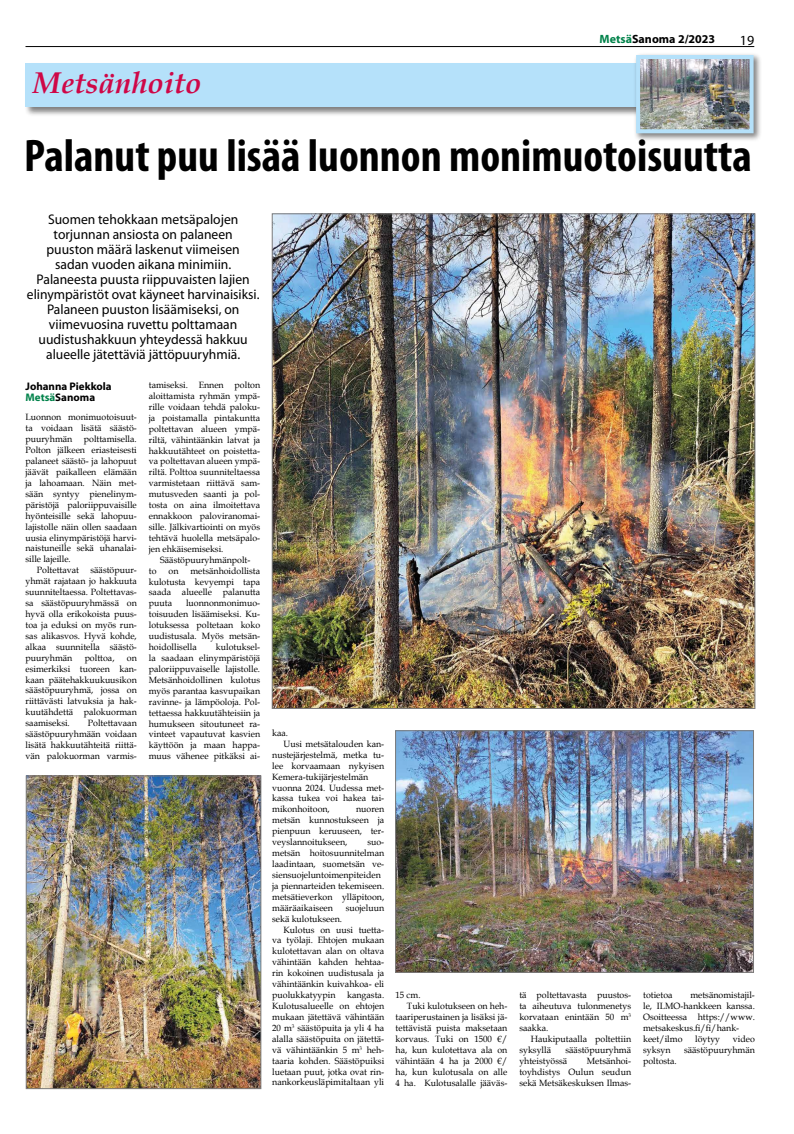
<style>
.page{position:relative;width:794px;height:1134px;background:#fff}
.page>*{position:absolute;margin:0;border:0;box-sizing:border-box;transform-origin:0 0}
.t1{font:700 condensed 45.9px "Myriad Pro";color:#000}
.t2{font:italic 700 30px "Book Antiqua";color:#cf0747}
.t3{font:14px/15px "Myriad Pro";color:#000;text-align:center}
.t4{font:700 12px "Myriad Pro";color:#000}
.t5{font:700 11px/11px "Myriad Pro";color:#000}
.t6{font:9.1px/10.9px "Book Antiqua";color:#000;text-align:justify}
.s1{color:#00824a}
</style>
<div class="page">
<hr style="left:26px;top:46px;width:728px;height:1px;background:#000">
<div style="left:24px;top:62px;width:697px;height:55px;background:#000;opacity:.5"></div>
<div style="left:25px;top:63px;width:686px;height:44px;background:#b5e1fa"></div>
<div style="left:633px;top:52px;width:129px;height:90px;background:#000;opacity:.5"></div>
<img style="left:641px;top:60px;width:107px;height:68px">
<div style="left:636px;top:55px;width:117px;height:78px;border:4px solid #b5e1fa"></div>
<img style="left:28px;top:778px;width:231px;height:309px">
<div style="left:26px;top:776px;width:235px;height:313px;border:1px solid #7c7b7b"></div>
<img style="left:397px;top:732px;width:354px;height:239px">
<div style="left:395px;top:730px;width:358px;height:243px;border:1px solid #7c7b7b"></div>
<img style="left:274px;top:216px;width:479px;height:491px">
<h2 class="t2" style="left:33px;top:62px;width:170px">Metsänhoito</h2>
<h3 class="t4" style="left:599px;top:31px;width:117px"><span class="s1">Metsä</span>Sanoma 2/2023</h3>
<h3 class="t3" style="left:740px;top:32px;width:16px">19</h3>
<h1 class="t1" style="left:24px;top:127px;width:729px">Palanut puu lisää luonnon monimuotoisuutta</h1>
<p class="t3" style="left:27px;top:212px;width:234px">Suomen tehokkaan metsäpalojen torjunnan ansiosta on palaneen<br>puuston määrä laskenut viimeisen<br>sadan vuoden aikana minimiin.<br>Palaneesta puusta riippuvaisten lajien elinympäristöt ovat käyneet harvinaisiksi.<br>Palaneen puuston lisäämiseksi, on viimevuosina ruvettu polttamaan uudistushakkuun yhteydessä hakkuu alueelle jätettäviä jättöpuuryhmiä.</p>
<p class="t5" style="left:26px;top:380px;width:88px">Johanna Piekkola<br><span class="s1">Metsä</span>Sanoma</p>
<p class="t6" style="left:26px;top:412px;width:113px">Luonnon monimuotoisuut&shy;ta voidaan lisätä säästö&shy;puuryhmän</p>
<p class="t6" style="left:149px;top:379px;width:113px">tamiseksi. Ennen polton aloittamista ryhmän ympä&shy;rille voidaan tehdä paloku&shy;ja poistamalla pintakuntta poltettavan alueen ympä&shy;riltä, vähintäänkin latvat ja hakkuutähteet on poistetta&shy;va poltettavan alueen ympä&shy;riltä. Polttoa suunniteltaessa varmistetaan riittävä sam&shy;mutusveden saanti ja pol&shy;tosta on aina ilmoitettava ennakkoon paloviranomai&shy;sille. Jälkivartiointi on myös tehtävä huolella metsäpalo&shy;jen ehkäisemiseksi.</p>
<p class="t6" style="left:160px;top:554px;width:92px">Säästöpuuryhmänpolt-</p>
<p class="t6" style="left:149px;top:565px;width:9px">to</p>
<p class="t6" style="left:168px;top:565px;width:11px">on</p>
<p class="t6" style="left:26px;top:433px;width:113px;text-indent:58px">polttamisella.<br>Polton jälkeen eriasteisesti palaneet säästö- ja lahopuut jäävät paikalleen elämään ja lahoamaan. Näin met&shy;sään syntyy pienelinym&shy;päristöjä paloriippuvaisille hyönteisille sekä lahopuu&shy;lajistolle näin ollen saadaan uusia elinympäristöjä harvi&shy;naistuneille sekä uhanalai&shy;sille lajeille.</p>
<p class="t6" style="left:26px;top:565px;width:113px;text-indent:11px">Poltettavat säästöpuur&shy;yhmät rajataan jo hakkuuta suunniteltaessa. Poltettavas&shy;sa säästöpuuryhmässä on hyvä olla erikokoista puus&shy;toa ja eduksi on myös run&shy;sas alikasvos. Hyvä kohde, alkaa suunnitella säästö&shy;puuryhmän</p>
<p class="t6" style="left:149px;top:565px;width:113px;text-indent:42px">metsänhoidollista kulotusta kevyempi tapa saada alueelle palanutta puuta</p>
<p class="t6" style="left:149px;top:598px;width:113px;text-indent:37px">luonnonmonimuo&shy;toisuuden lisäämiseksi. Ku&shy;lotuksessa poltetaan koko uudistusala. Myös metsän&shy;hoidollisella</p>
<p class="t6" style="left:149px;top:641px;width:113px;text-indent:67px">kulotuksel&shy;la saadaan elinympäristöjä paloriippuvaiselle lajistolle.<br>Metsänhoidollinen kulotus myös parantaa kasvupaikan ravinne- ja lämpöoloja. Pol&shy;tettaessa hakkuutähteisiin ja humukseen sitoutuneet ra&shy;vinteet vapautuvat kasvien käyttöön ja maan happa&shy;muus vähenee pitkäksi ai-</p>
<p class="t6" style="left:85px;top:652px;width:31px">polttoa,</p>
<p class="t6" style="left:26px;top:652px;width:113px;text-indent:101px">on esimerkiksi tuoreen kan&shy;kaan päätehakkuukuusikon säästöpuuryhmä, jossa on riittävästi latvuksia ja hak&shy;kuutähdettä palokuorman saamiseksi.</p>
<p class="t6" style="left:26px;top:717px;width:113px;text-indent:62px">Poltettavaan säästöpuuryhmään voidaan lisätä hakkuutähteitä riittä&shy;vän palokuorman varmis-</p>
<p class="t6" style="left:272px;top:727px;width:17px">kaa.</p>
<p class="t6" style="left:283px;top:738px;width:102px">Uusi metsätalouden kan-</p>
<p class="t6" style="left:272px;top:749px;width:113px">nustejärjestelmä, metka tu-</p>
<p class="t6" style="left:272px;top:760px;width:113px">lee korvaamaan nykyisen</p>
<p class="t6" style="left:272px;top:771px;width:98px">Kemera-tukijärjestelmän</p>
<p class="t6" style="left:272px;top:782px;width:113px">vuonna 2024. Uudessa met-</p>
<p class="t6" style="left:272px;top:793px;width:113px">kassa tukea voi hakea tai-</p>
<p class="t6" style="left:272px;top:804px;width:59px">mikonhoitoon,</p>
<p class="t6" style="left:272px;top:804px;width:113px;text-indent:84px">nuoren metsän kunnostukseen ja pienpuun keruuseen, ter&shy;veyslannoitukseen,</p>
<p class="t6" style="left:272px;top:836px;width:113px;text-align:left;text-indent:95px">suo&shy;metsän hoitosuunnitelman laadintaan, suometsän ve&shy;siensuojeluntoimenpiteiden ja piennarteiden tekemiseen. metsätieverkon ylläpitoon, määräaikaiseen</p>
<p class="t6" style="left:346px;top:902px;width:40px">suojeluun</p>
<p class="t6" style="left:272px;top:913px;width:71px">sekä kulotukseen.</p>
<p class="t6" style="left:283px;top:924px;width:102px">Kulotus on uusi tuetta-</p>
<p class="t6" style="left:272px;top:935px;width:113px">va työlaji. Ehtojen mukaan</p>
<p class="t6" style="left:272px;top:946px;width:113px">kulotettavan alan on oltava</p>
<p class="t6" style="left:272px;top:956px;width:113px">vähintään kahden hehtaa-</p>
<p class="t6" style="left:272px;top:967px;width:113px">rin kokoinen uudistusala ja</p>
<p class="t6" style="left:272px;top:978px;width:113px">vähintäänkin kuivahkoa- eli</p>
<p class="t6" style="left:272px;top:989px;width:65px">puolukkatyypin</p>
<p class="t6" style="left:272px;top:989px;width:113px;text-indent:75px">kangasta.<br>Kulotusalueelle on ehtojen mukaan jätettävä vähintään 20 m<sup>3</sup> säästöpuita ja yli 4 ha alalla säästöpuita on jätettä&shy;vä vähintäänkin 5 m<sup>3</sup> heh&shy;taaria kohden. Säästöpuiksi luetaan puut, jotka ovat rin&shy;nankorkeusläpimitaltaan yli</p>
<p class="t6" style="left:395px;top:989px;width:26px">15 cm.</p>
<p class="t6" style="left:519px;top:989px;width:113px">tä poltettavasta puustos&shy;ta aiheutuva tulonmenetys korvataan enintään 50 m<sup>3 </sup>saakka.</p>
<p class="t6" style="left:519px;top:1033px;width:113px;text-indent:11px">Haukiputaalla poltettiin syksyllä</p>
<p class="t6" style="left:643px;top:989px;width:113px;text-align:left;text-indent:47px">metsänomistajil&shy;le, ILMO-hankkeen kanssa.<br>Osoitteessa https://www. metsakeskus.fi/fi/hank&shy;keet/ilmo</p>
<p class="t6" style="left:643px;top:989px;width:31px">totietoa</p>
<p class="t6" style="left:407px;top:1000px;width:102px">Tuki kulotukseen on heh-</p>
<p class="t6" style="left:395px;top:1011px;width:113px">taariperustainen ja lisäksi jä-</p>
<p class="t6" style="left:395px;top:1022px;width:113px">tettävistä puista maksetaan</p>
<p class="t6" style="left:395px;top:1033px;width:113px">korvaus. Tuki on 1500 €/</p>
<p class="t6" style="left:395px;top:1044px;width:113px">ha, kun kulotettava ala on</p>
<p class="t6" style="left:395px;top:1055px;width:113px">vähintään 4 ha ja 2000 €/</p>
<p class="t6" style="left:395px;top:1066px;width:113px">ha, kun kulotusala on alle</p>
<p class="t6" style="left:395px;top:1077px;width:113px">4 ha. Kulotusalalle jääväs-</p>
<p class="t6" style="left:695px;top:1033px;width:26px">löytyy</p>
<p class="t6" style="left:733px;top:1033px;width:23px">video</p>
<p class="t6" style="left:519px;top:1044px;width:113px;text-indent:46px">säästöpuuryhmä yhteistyössä</p>
<p class="t6" style="left:643px;top:1044px;width:29px">syksyn</p>
<p class="t6" style="left:684px;top:1044px;width:72px">säästöpuuryhmän</p>
<p class="t6" style="left:643px;top:1055px;width:35px">poltosta.</p>
<p class="t6" style="left:519px;top:1055px;width:113px;text-indent:68px">Metsänhoi&shy;toyhdistys Oulun seudun sekä Metsäkeskuksen Ilmas-</p>
</div>
